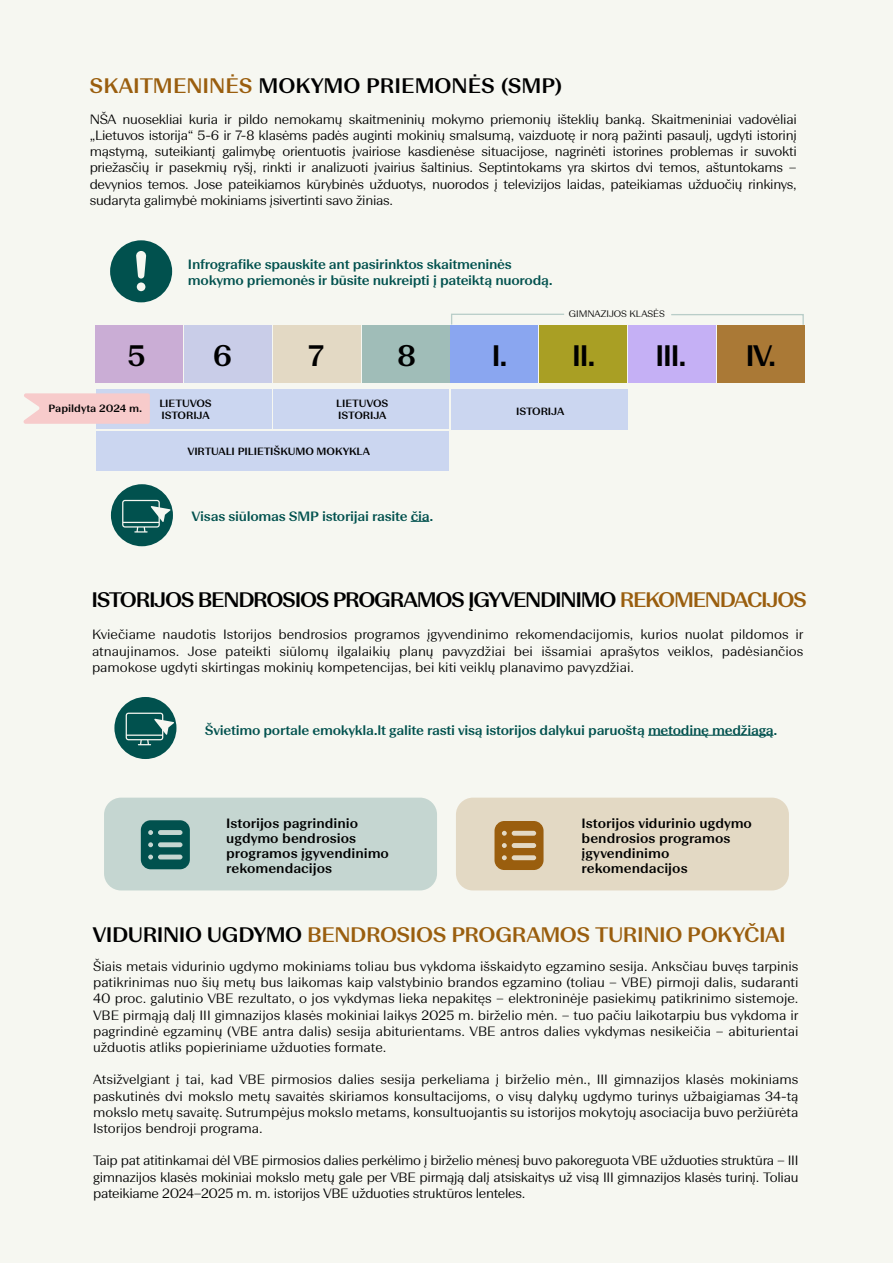
<style>
.page{position:relative;width:893px;height:1263px;background:#f6f7f1}
.page>*{position:absolute;margin:0;border:0;box-sizing:border-box;transform-origin:0 0}
.t1{font:500 29.55px "Beausite Fit";letter-spacing:-.06em;color:#000}
.t2{font:500 21px "Beausite Fit";letter-spacing:-.06em;color:#000}
.t3{font:500 21px "Beausite Fit";letter-spacing:-.02em;color:#9a5e0e}
.t4{font:500 21px "Beausite Fit";color:#000}
.t5{font:300 13.5px/16.2px "Beausite Fit";letter-spacing:-.005em;color:#000;text-align:justify}
.t6{font:500 13.5px/16.2px "Beausite Fit";letter-spacing:-.02em;color:#01514e}
.t7{font:500 13.5px/15px "Beausite Fit";color:#000}
.t8{font:500 10.5px/12.6px "Beausite Fit";letter-spacing:-.005em;color:#000}
.t9{font:300 9.45px "Beausite Fit";color:#000}
.s1{color:#9a5e0e}
.s2{color:#000}
</style>
<div class="page">
<div style="left:97px;top:389px;width:175px;height:40px;background:#cbd6f0"></div>
<div style="left:273px;top:389px;width:176px;height:40px;background:#cbd6f0"></div>
<div style="left:451px;top:389px;width:176px;height:41px;background:#cbd6f0"></div>
<svg style="left:23px;top:393px;width:127px;height:31px;background:#f6cecd"></svg>
<div style="left:97px;top:431px;width:352px;height:40px;background:#cbd6f0"></div>
<div style="left:273px;top:325px;width:88px;height:57px;background:#e3d9c4"></div>
<div style="left:362px;top:325px;width:87px;height:57px;background:#a0bdb8"></div>
<div style="left:451px;top:325px;width:87px;height:57px;background:#8aa6f0"></div>
<div style="left:539px;top:325px;width:88px;height:57px;background:#a99f24"></div>
<div style="left:628px;top:325px;width:88px;height:57px;background:#c5b0f5"></div>
<div style="left:717px;top:325px;width:87px;height:57px;background:#aa7936"></div>
<div style="left:185px;top:325px;width:87px;height:57px;background:#c9cde8"></div>
<div style="left:96px;top:325px;width:87px;height:57px;background:#caadd5"></div>
<svg style="left:451px;top:314px;width:113px;height:10px"></svg>
<svg style="left:671px;top:314px;width:133px;height:11px"></svg>
<svg style="left:411px;top:521px;width:18px;height:1px"></svg>
<div style="left:110px;top:240px;width:62px;height:62px;background:#01514e;border-radius:50%"></div>
<div style="left:137px;top:282px;width:8px;height:9px;background:#f6f7f1;border-radius:50%"></div>
<svg style="left:136px;top:251px;width:10px;height:28px"></svg>
<div style="left:111px;top:484px;width:62px;height:62px;background:#01514e;border-radius:50%"></div>
<svg style="left:122px;top:500px;width:49px;height:32px"></svg>
<hr style="left:648px;top:735px;width:125px;height:1px;background:#01514e">
<div style="left:114px;top:697px;width:62px;height:62px;background:#01514e;border-radius:50%"></div>
<svg style="left:126px;top:713px;width:48px;height:32px"></svg>
<div style="left:104px;top:798px;width:333px;height:92px;background:#c5d6d1;border-radius:17px"></div>
<div style="left:456px;top:798px;width:333px;height:92px;background:#e3d9c4;border-radius:17px"></div>
<svg style="left:141px;top:820px;width:49px;height:49px"></svg>
<svg style="left:494px;top:821px;width:49px;height:49px"></svg>
<h2 class="t4" style="left:90px;top:71px;width:474px"><span class="s1">SKAITMENINĖS</span> MOKYMO PRIEMONĖS (SMP)</h2>
<p class="t5" style="left:90px;top:110px;width:709px">NŠA nuosekliai kuria ir pildo nemokamų skaitmeninių mokymo priemonių išteklių banką. Skaitmeniniai vadovėliai „Lietuvos istorija“ 5-6 ir 7-8 klasėms padės auginti mokinių smalsumą, vaizduotę ir norą pažinti pasaulį, ugdyti istorinį mąstymą, suteikiantį galimybę orientuotis įvairiose kasdienėse situacijose, nagrinėti istorines problemas ir suvokti priežasčių ir pasekmių ryšį, rinkti ir analizuoti įvairius šaltinius. Septintokams yra skirtos dvi temos, aštuntokams – devynios temos. Jose pateikiamos kūrybinės užduotys, nuorodos į televizijos laidas, pateikiamas užduočių rinkinys, sudaryta galimybė mokiniams įsivertinti savo žinias.</p>
<p class="t6" style="left:188px;top:255px;width:366px">Infrografike spauskite ant pasirinktos skaitmeninės mokymo priemonės ir būsite nukreipti į pateiktą nuorodą.</p>
<p class="t9" style="left:569px;top:307px;width:98px">GIMNAZIJOS KLASĖS</p>
<h1 class="t1" style="left:127px;top:335px;width:20px">5</h1>
<h1 class="t1" style="left:213px;top:335px;width:21px">6</h1>
<h1 class="t1" style="left:308px;top:335px;width:17px">7</h1>
<h1 class="t1" style="left:397px;top:335px;width:21px">8</h1>
<h1 class="t1" style="left:492px;top:335px;width:106px">I. II.</h1>
<h1 class="t1" style="left:655px;top:335px;width:33px">III.</h1>
<h1 class="t1" style="left:746px;top:335px;width:33px">IV.</h1>
<p class="t8" style="left:159px;top:396px;width:54px">LIETUVOS<br>ISTORIJA</p>
<p class="t8" style="left:336px;top:396px;width:54px">LIETUVOS<br>ISTORIJA</p>
<p class="t8" style="left:48px;top:402px;width:95px">Papildyta 2024 m.</p>
<p class="t8" style="left:516px;top:404px;width:50px">ISTORIJA</p>
<p class="t8" style="left:187px;top:444px;width:184px">VIRTUALI PILIETIŠKUMO MOKYKLA</p>
<p class="t6" style="left:191px;top:508px;width:243px">Visas siūlomas SMP istorijai rasite čia.</p>
<h2 class="t2" style="left:91px;top:584px;width:717px">ISTORIJOS BENDROSIOS PROGRAMOS ĮGYVENDINIMO <span class="s1">REKOMENDACIJOS</span></h2>
<p class="t5" style="left:92px;top:626px;width:713px">Kviečiame naudotis Istorijos bendrosios programos įgyvendinimo rekomendacijomis, kurios nuolat pildomos ir atnaujinamos. Jose pateikti siūlomų ilgalaikių planų pavyzdžiai bei išsamiai aprašytos veiklos, padėsiančios pamokose ugdyti skirtingas mokinių kompetencijas, bei kiti veiklų planavimo pavyzdžiai.</p>
<p class="t6" style="left:205px;top:721px;width:574px">Švietimo portale emokykla.lt galite rasti visą istorijos dalykui paruoštą metodinę medžiagą.</p>
<p class="t7" style="left:226px;top:815px;width:164px">Istorijos pagrindinio ugdymo bendrosios programos įgyvendinimo rekomendacijos</p>
<p class="t7" style="left:582px;top:815px;width:172px">Istorijos vidurinio ugdymo bendrosios programos įgyvendinimo rekomendacijos</p>
<h2 class="t3" style="left:92px;top:920px;width:695px"><span class="s2">VIDURINIO UGDYMO</span> BENDROSIOS PROGRAMOS TURINIO POKYČIAI</h2>
<p class="t5" style="left:93px;top:957px;width:707px">Šiais metais vidurinio ugdymo mokiniams toliau bus vykdoma išskaidyto egzamino sesija. Anksčiau buvęs tarpinis patikrinimas nuo šių metų bus laikomas kaip valstybinio brandos egzamino (toliau – VBE) pirmoji dalis, sudaranti 40 proc. galutinio VBE rezultato, o jos vykdymas lieka nepakitęs – elektroninėje pasiekimų patikrinimo sistemoje.<br>VBE pirmąją dalį III gimnazijos klasės mokiniai laikys 2025 m. birželio mėn. – tuo pačiu laikotarpiu bus vykdoma ir pagrindinė egzaminų (VBE antra dalis) sesija abiturientams. VBE antros dalies vykdymas nesikeičia – abiturientai užduotis atliks popieriniame užduoties formate.</p>
<p class="t5" style="left:93px;top:1071px;width:707px">Atsižvelgiant į tai, kad VBE pirmosios dalies sesija perkeliama į birželio mėn., III gimnazijos klasės mokiniams paskutinės dvi mokslo metų savaitės skiriamos konsultacijoms, o visų dalykų ugdymo turinys užbaigiamas 34-tą mokslo metų savaitę. Sutrumpėjus mokslo metams, konsultuojantis su istorijos mokytojų asociacija buvo peržiūrėta Istorijos bendroji programa.</p>
<p class="t5" style="left:93px;top:1152px;width:707px">Taip pat atitinkamai dėl VBE pirmosios dalies perkėlimo į birželio mėnesį buvo pakoreguota VBE užduoties struktūra – III gimnazijos klasės mokiniai mokslo metų gale per VBE pirmąją dalį atsiskaitys už visą III gimnazijos klasės turinį. Toliau pateikiame 2024–2025 m. m. istorijos VBE užduoties struktūros lenteles.</p>
</div>
